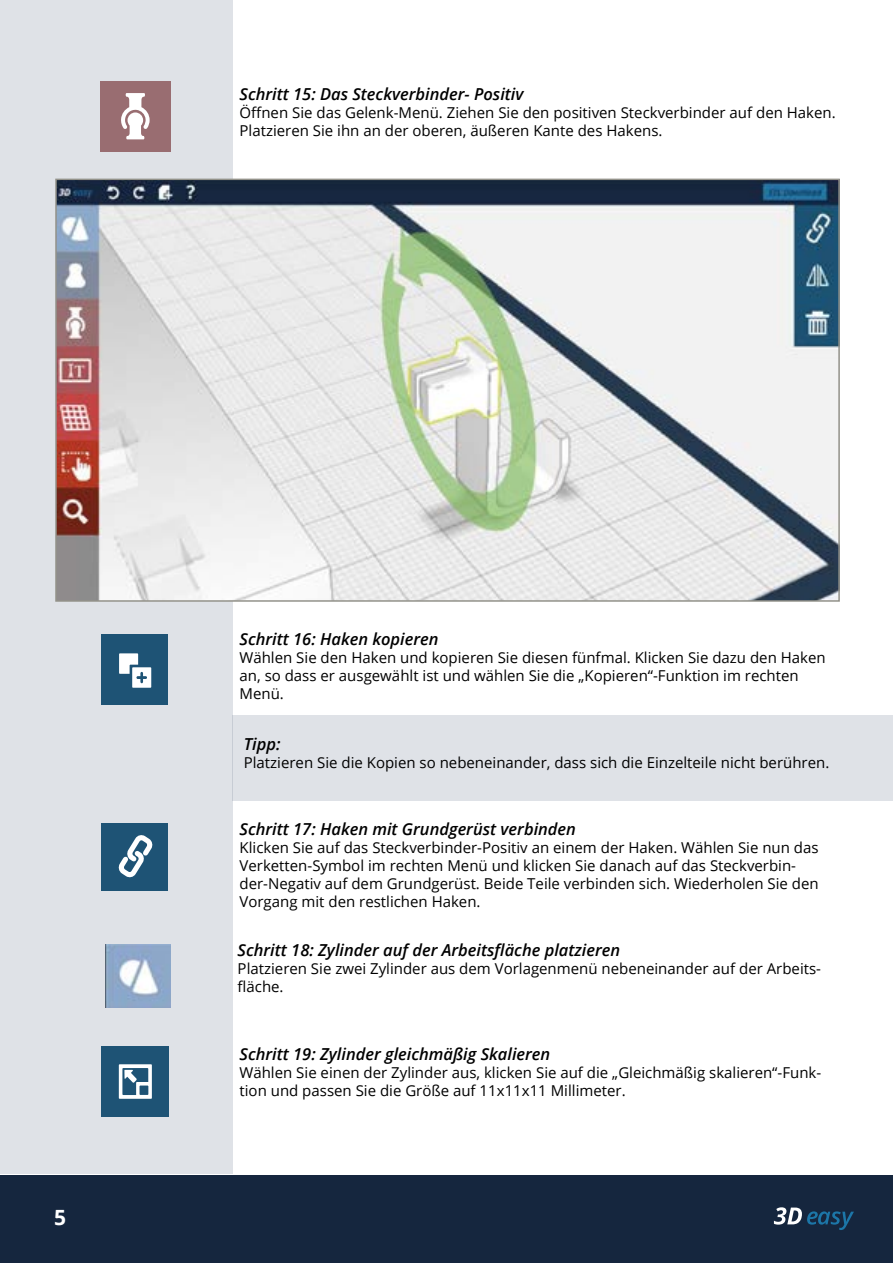
<style>
.page{position:relative;width:893px;height:1263px;background:#fff}
.page>*{position:absolute;margin:0;border:0;box-sizing:border-box;transform-origin:0 0}
.t1{font:700 21px "Open Sans";color:#fff}
.t2{font:italic 600 16.5px "Open Sans";color:#000}
.t3{font:15px/18px "Open Sans";color:#000}
</style>
<div class="page">
<div style="left:0;top:1175px;width:893px;height:87px;background:#15263e"></div>
<svg style="left:774px;top:1207px;width:80px;height:23px"></svg>
<div style="left:0;top:0;width:232px;height:1173px;background:#dfe2e7"></div>
<div style="left:101px;top:1046px;width:68px;height:71px;background:#1e5375"></div>
<svg style="left:119px;top:1064px;width:33px;height:35px"></svg>
<div style="left:100px;top:81px;width:71px;height:71px;background:#996d71"></div>
<svg style="left:121px;top:93px;width:29px;height:46px"></svg>
<img style="left:58px;top:182px;width:779px;height:417px">
<div style="left:55px;top:179px;width:785px;height:423px;border:2px solid #93928a"></div>
<hr style="left:0;top:789px;width:1px;height:115px;background:#808b9e">
<div style="left:102px;top:634px;width:66px;height:71px;background:#1e5375"></div>
<div style="left:132px;top:667px;width:19px;height:21px;background:#fff"></div>
<svg style="left:119px;top:653px;width:28px;height:30px"></svg>
<div style="left:102px;top:823px;width:66px;height:67px;background:#1e5375"></div>
<svg style="left:118px;top:835px;width:35px;height:43px"></svg>
<img style="left:105px;top:944px;width:66px;height:64px">
<div style="left:232px;top:715px;width:661px;height:85px;background:#dfe2e7"></div>
<p class="t2" style="left:240px;top:82px;width:285px">Schritt 15: Das Steckverbinder- Positiv</p>
<p class="t3" style="left:240px;top:103px;width:598px">Öffnen Sie das Gelenk-Menü. Ziehen Sie den positiven Steckverbinder auf den Haken.<br>Platzieren Sie ihn an der oberen, äußeren Kante des Hakens.</p>
<h1 class="t1" style="left:54px;top:1202px;width:13px">5</h1>
<p class="t2" style="left:240px;top:628px;width:201px">Schritt 16: Haken kopieren</p>
<p class="t3" style="left:240px;top:648px;width:588px">Wählen Sie den Haken und kopieren Sie diesen fünfmal. Klicken Sie dazu den Haken an, so dass er ausgewählt ist und wählen Sie die „Kopieren“-Funktion im rechten<br>Menü.</p>
<p class="t2" style="left:244px;top:733px;width:38px">Tipp:</p>
<p class="t3" style="left:244px;top:754px;width:587px">Platzieren Sie die Kopien so nebeneinander, dass sich die Einzelteile nicht berühren.</p>
<p class="t2" style="left:240px;top:818px;width:338px">Schritt 17: Haken mit Grundgerüst verbinden</p>
<p class="t3" style="left:240px;top:839px;width:581px">Klicken Sie auf das Steckverbinder-Positiv an einem der Haken. Wählen Sie nun das Verketten-Symbol im rechten Menü und klicken Sie danach auf das Steckverbin&shy;der-Negativ auf dem Grundgerüst. Beide Teile verbinden sich. Wiederholen Sie den Vorgang mit den restlichen Haken.</p>
<p class="t2" style="left:238px;top:939px;width:384px">Schritt 18: Zylinder auf der Arbeitsfläche platzieren</p>
<p class="t3" style="left:238px;top:959px;width:585px">Platzieren Sie zwei Zylinder aus dem Vorlagenmenü nebeneinander auf der Arbeits&shy;fläche.</p>
<p class="t2" style="left:240px;top:1042px;width:312px">Schritt 19: Zylinder gleichmäßig Skalieren</p>
<p class="t3" style="left:240px;top:1063px;width:583px">Wählen Sie einen der Zylinder aus, klicken Sie auf die „Gleichmäßig skalieren“-Funk&shy;tion und passen Sie die Größe auf 11x11x11 Millimeter.</p>
</div>
